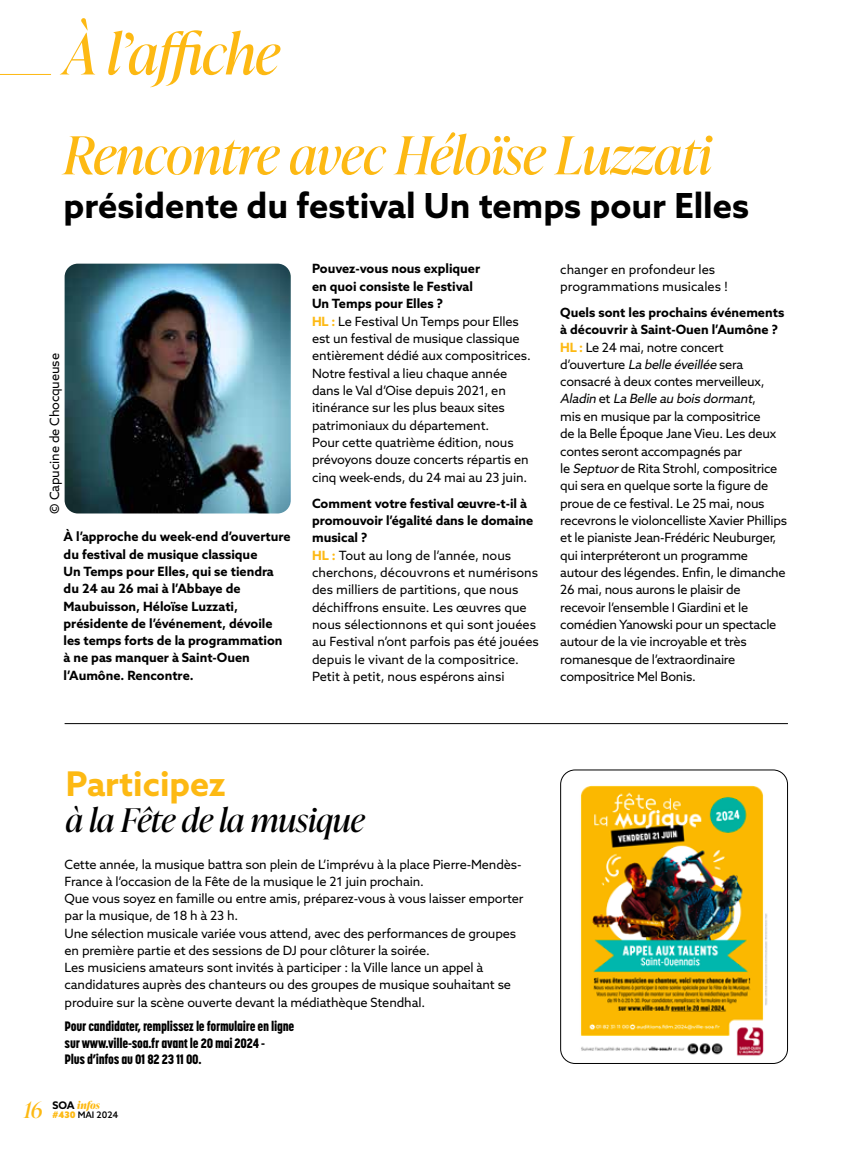
<style>
.page{position:relative;width:851px;height:1149px;background:#fff}
.page>*{position:absolute;margin:0;border:0;box-sizing:border-box;transform-origin:0 0}
.t1{font:italic 56.1px "Ivy Presto Display";color:#fdb913}
.t2{font:italic 52.2px "Ivy Presto Display";color:#fdb913}
.t3{font:700 34.5px "Azo Sans";color:#000}
.t4{font:700 34.05px "Azo Sans";color:#fdb913}
.t5{font:italic 32.55px "Ivy Presto Display";color:#000}
.t6{font:800 13.5px/16.2px "Korolev Condensed";letter-spacing:-.02em;color:#000}
.t7{font:12.75px/17.4px "Azo Sans";letter-spacing:-.01em;color:#000}
.t8{font:700 12.75px/17.2px "Azo Sans";color:#000}
.t9{font:italic 700 10.5px "Ivy Presto Display";color:#fdb913}
.t10{font:500 9px "Azo Sans";color:#000}
.s1{font-weight:700}
.s2{font-weight:700;color:#fdb913}
.s3{font-style:italic}
.s4{font-weight:400;font-size:22.8px}
.s5{font-family:"Azo Sans";font-style:normal;color:#000}
.s6{font-weight:900;color:#fdb913}
</style>
<div class="page">
<hr style="left:0;top:74px;width:51px;height:1px;background:#fdb913">
<hr style="left:65px;top:723px;width:722px;height:1px;background:#000">
<img style="left:567px;top:772px;width:201px;height:291px">
<div style="left:560px;top:769px;width:227px;height:294px;border:1px solid #000;border-radius:14px"></div>
<img style="left:65px;top:263px;width:226px;height:250px">
<h1 class="t1" style="left:64px;top:14px;width:217px">À l’affiche</h1>
<h2 class="t2" style="left:64px;top:118px;width:649px">Rencontre avec Héloïse Luzzati</h2>
<h3 class="t3" style="left:64px;top:183px;width:687px">présidente du festival Un temps pour Elles</h3>
<p class="t7" style="left:46px;top:513px;width:162px;rotate:-90deg">© Capucine de Chocqueuse</p>
<p class="t8" style="left:64px;top:528px;width:228px">À l’approche du week-end d’ouverture du festival de musique classique<br>Un Temps pour Elles, qui se tiendra du 24 au 26 mai à l’Abbaye de<br>Maubuisson, Héloïse Luzzati, présidente de l’événement, dévoile les temps forts de la programmation à ne pas manquer à Saint-Ouen l’Aumône. Rencontre.</p>
<p class="t7" style="left:312px;top:260px;width:220px"><span class="s1">Pouvez-vous nous expliquer<br>en quoi consiste le Festival<br>Un Temps pour Elles ?<br></span><span class="s2">HL :</span> Le Festival Un Temps pour Elles est un festival de musique classique entièrement dédié aux compositrices.<br>Notre festival a lieu chaque année dans le Val d’Oise depuis 2021, en itinérance sur les plus beaux sites patrimoniaux du département.<br>Pour cette quatrième édition, nous prévoyons douze concerts répartis en cinq week-ends, du 24 mai au 23 juin.</p>
<p class="t7" style="left:312px;top:494px;width:228px"><span class="s1">Comment votre festival œuvre-t-il à promouvoir l’égalité dans le domaine musical ?<br></span><span class="s2">HL :</span> Tout au long de l’année, nous cherchons, découvrons et numérisons des milliers de partitions, que nous déchiffrons ensuite. Les œuvres que nous sélectionnons et qui sont jouées au Festival n’ont parfois pas été jouées depuis le vivant de la compositrice.<br>Petit à petit, nous espérons ainsi</p>
<p class="t7" style="left:560px;top:260px;width:169px">changer en profondeur les programmations musicales !</p>
<p class="t7" style="left:560px;top:303px;width:228px"><span class="s1">Quels sont les prochains événements à découvrir à Saint-Ouen l’Aumône ?<br></span><span class="s2">HL :</span> Le 24 mai, notre concert d’ouverture <span class="s3">La belle éveillée</span> sera consacré à deux contes merveilleux, <span class="s3">Aladin</span> e t <span class="s3">La Belle au bois dormant</span>,<br>mis en musique par la compositrice<br>de la Belle Époque Jane Vieu. Les deux contes seront accompagnés par<br>le <span class="s3">Septuor</span>de Rita Strohl, compositrice qui sera en quelque sorte la figure de proue de ce festival. Le 25 mai, nous recevrons le violoncelliste Xavier Phillips et le pianiste Jean-Frédéric Neuburger, qui interpréteront un programme autour des légendes. Enfin, le dimanche 26 mai, nous aurons le plaisir de recevoir l’ensemble I Giardini et le comédien Yanowski pour un spectacle autour de la vie incroyable et très romanesque de l’extraordinaire compositrice Mel Bonis.</p>
<h3 class="t4" style="left:66px;top:761px;width:161px">Participez</h3>
<h3 class="t5" style="left:66px;top:796px;width:300px">à la Fête de la musique</h3>
<p class="t7" style="left:65px;top:855px;width:460px">Cette année, la musique battra son plein de L’imprévu à la place Pierre-Mendès-France à l’occasion de la Fête de la musique le 21 juin prochain.<br>Que vous soyez en famille ou entre amis, préparez-vous à vous laisser emporter par la musique, de 18 h à 23 h.<br>Une sélection musicale variée vous attend, avec des performances de groupes en première partie et des sessions de DJ pour clôturer la soirée.<br>Les musiciens amateurs sont invités à participer : la Ville lance un appel à candidatures auprès des chanteurs ou des groupes de musique souhaitant se produire sur la scène ouverte devant la médiathèque Stendhal.</p>
<p class="t6" style="left:65px;top:1018px;width:231px">Pour candidater, remplissez le formulaire en ligne sur www.ville-soa.fr avant le 20 mai 2024 -<br>Plus d’infos au 01 82 23 11 00.</p>
<p class="t9" style="left:24px;top:1097px;width:78px"><span class="s4">16</span> <span class="s5">SOA</span> infos</p>
<p class="t10" style="left:52px;top:1108px;width:67px"><span class="s6">#430</span> MAI 2024</p>
</div>
